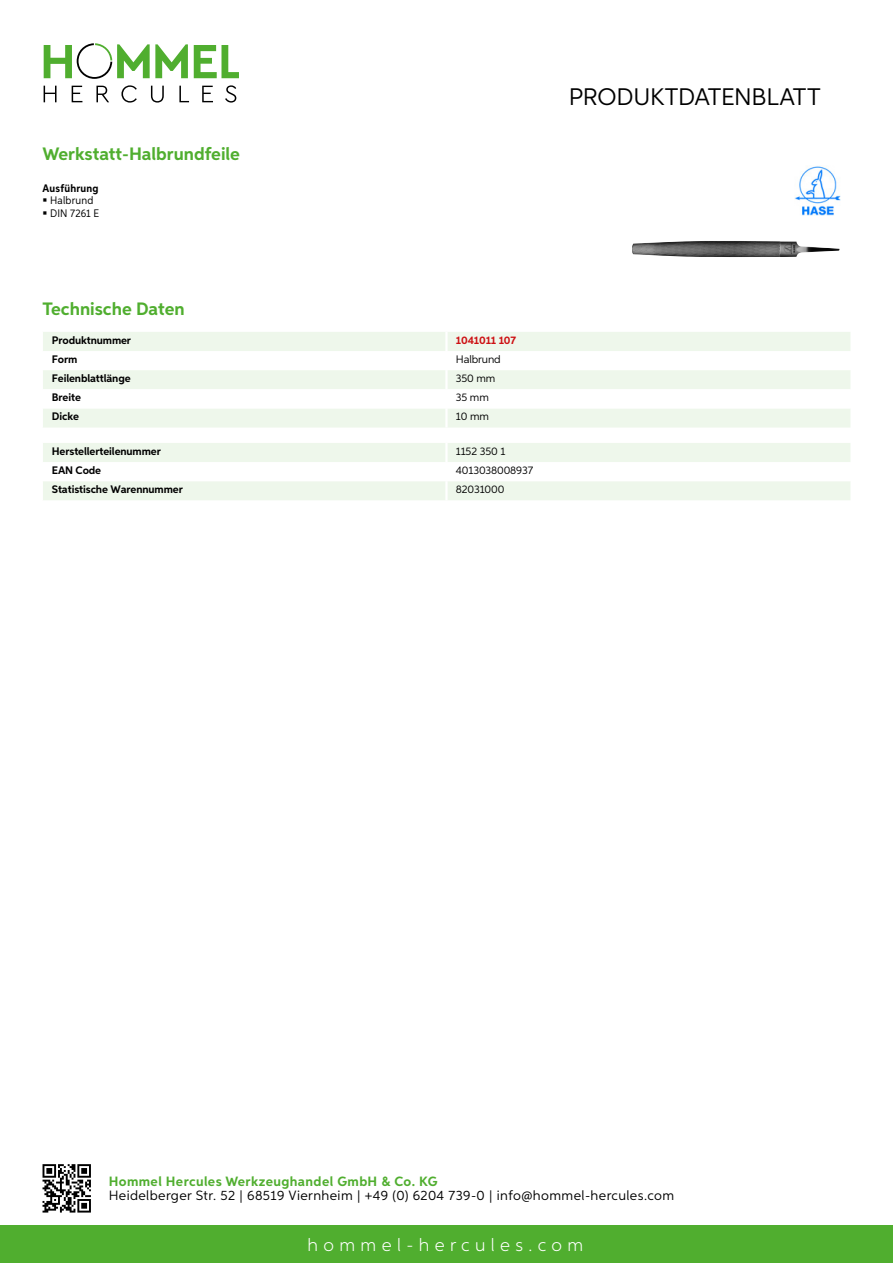
<style>
.page{position:relative;width:893px;height:1263px;background:#fff}
.page>*{position:absolute;margin:0;border:0;box-sizing:border-box;transform-origin:0 0}
.t1{font:24px "Aspira";letter-spacing:-.01em;color:#000}
.t2{font:700 18px "Aspira";color:#50ae2f}
.t3{font:300 18px "Aspira";letter-spacing:.3em;color:#fff}
.t4{font:13.5px "Aspira";letter-spacing:.03em;color:#000}
.t5{font:700 13.5px "Aspira";letter-spacing:.03em;color:#50ae2f}
.t6{font:700 10.95px "Aspira";letter-spacing:-.01em;color:#000}
.t7{font:10.95px "Aspira";letter-spacing:-.01em;color:#000}
.t8{font:10.95px/12.8px "Aspira Nar";letter-spacing:.015em;color:#000}
.t9{font:700 10.95px "Aspira";letter-spacing:-.01em;color:#cd1013}
.t10{font:700 10.95px "Aspira Nar";letter-spacing:.02em;color:#000}
</style>
<div class="page">
<div style="left:0;top:1226px;width:893px;height:37px;background:#50ae2f"></div>
<svg style="left:43px;top:1164px;width:48px;height:48px"></svg>
<svg style="left:194px;top:45px;width:45px;height:33px"></svg>
<svg style="left:44px;top:43px;width:144px;height:36px"></svg>
<svg style="left:44px;top:86px;width:13px;height:16px"></svg>
<svg style="left:72px;top:86px;width:10px;height:16px"></svg>
<svg style="left:96px;top:86px;width:13px;height:16px"></svg>
<svg style="left:121px;top:85px;width:16px;height:18px"></svg>
<svg style="left:151px;top:86px;width:13px;height:17px"></svg>
<svg style="left:179px;top:86px;width:10px;height:16px"></svg>
<svg style="left:202px;top:86px;width:11px;height:16px"></svg>
<svg style="left:225px;top:85px;width:11px;height:18px"></svg>
<div style="left:43px;top:332px;width:807px;height:96px;background:#eef7eb"></div>
<svg style="left:43px;top:351px;width:807px;height:57px"></svg>
<hr style="left:445px;top:332px;width:3px;height:19px;background:#fff">
<hr style="left:445px;top:351px;width:3px;height:19px;background:#fff">
<hr style="left:445px;top:370px;width:3px;height:19px;background:#fff">
<hr style="left:445px;top:389px;width:3px;height:19px;background:#fff">
<hr style="left:445px;top:408px;width:3px;height:20px;background:#fff">
<svg style="left:43px;top:443px;width:807px;height:57px"></svg>
<hr style="left:445px;top:481px;width:3px;height:19px;background:#fff">
<img style="left:632px;top:241px;width:208px;height:16px">
<img style="left:795px;top:166px;width:46px;height:50px">
<h2 class="t2" style="left:43px;top:142px;width:199px">Werkstatt-Halbrundfeile</h2>
<p class="t10" style="left:43px;top:181px;width:58px">Ausführung</p>
<p class="t8" style="left:50px;top:194px;width:50px">Halbrund<br>DIN 7261 E</p>
<h2 class="t2" style="left:43px;top:298px;width:144px">Technische Daten</h2>
<p class="t6" style="left:52px;top:333px;width:81px">Produktnummer</p>
<p class="t9" style="left:456px;top:333px;width:62px">1041011 107</p>
<p class="t6" style="left:52px;top:352px;width:27px">Form</p>
<p class="t7" style="left:456px;top:352px;width:46px">Halbrund</p>
<p class="t6" style="left:52px;top:372px;width:80px">Feilenblattlänge</p>
<p class="t7" style="left:456px;top:372px;width:41px">350 mm</p>
<p class="t6" style="left:52px;top:391px;width:31px">Breite</p>
<p class="t7" style="left:456px;top:391px;width:35px">35 mm</p>
<p class="t6" style="left:52px;top:410px;width:29px">Dicke</p>
<p class="t7" style="left:456px;top:410px;width:35px">10 mm</p>
<p class="t6" style="left:52px;top:444px;width:111px">Herstellerteilenummer</p>
<p class="t7" style="left:456px;top:444px;width:51px">1152 350 1</p>
<p class="t6" style="left:52px;top:463px;width:51px">EAN Code</p>
<p class="t7" style="left:456px;top:464px;width:79px">4013038008937</p>
<p class="t6" style="left:52px;top:483px;width:132px">Statistische Warennummer</p>
<p class="t7" style="left:456px;top:483px;width:50px">82031000</p>
<h1 class="t1" style="left:569px;top:82px;width:253px">Produktdatenblatt</h1>
<p class="t5" style="left:109px;top:1172px;width:330px">Hommel Hercules Werkzeughandel GmbH &amp; Co. KG</p>
<p class="t4" style="left:109px;top:1187px;width:567px">Heidelberger Str. 52 | 68519 Viernheim | +49 (0) 6204 739-0 | info@hommel-hercules.com</p>
<h2 class="t3" style="left:307px;top:1234px;width:277px">hommel-hercules.com</h2>
</div>
